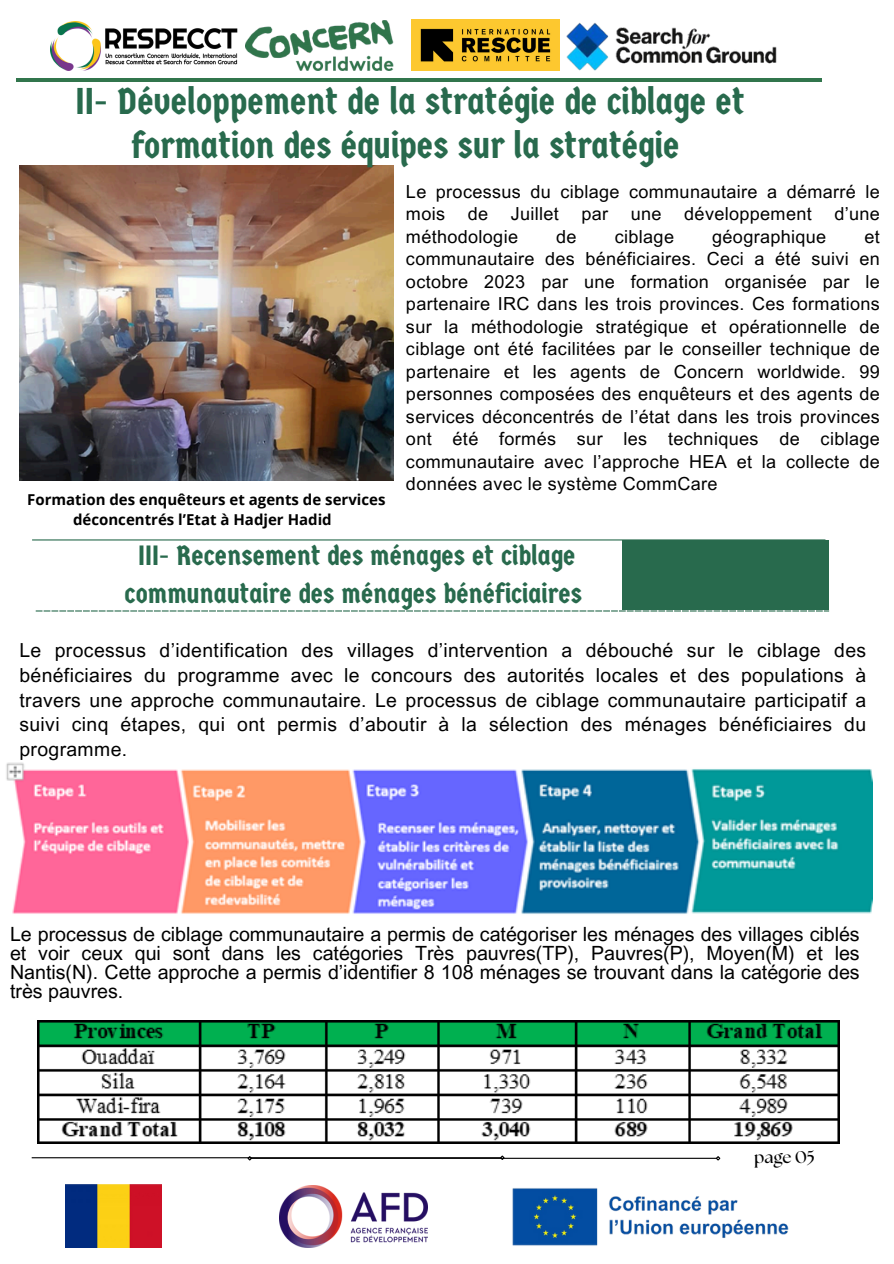
<style>
.page{position:relative;width:894px;height:1264px;background:#fff}
.page>*{position:absolute;margin:0;border:0;box-sizing:border-box;transform-origin:0 0}
.t1{font:37.2px/43.8px "Germania One";color:#286a4d;text-align:center}
.t2{font:27.9px/38.2px "Germania One";color:#286a4d;text-align:center}
.t3{font:19.65px/19.2px "Arial MT Pro";color:#000;text-align:justify}
.t4{font:19.35px/24.8px "Arial MT Pro";letter-spacing:.02em;color:#000;text-align:justify}
.t5{font:18px/22.5px "Arial MT Pro";letter-spacing:.02em;color:#000}
.t6{font:700 16.95px "The Seasons";color:#000}
.t7{font:700 15px/20.2px "Open Sans";color:#000;text-align:center}
</style>
<div class="page">
<svg style="left:36px;top:610px;width:792px;height:1px"></svg>
<hr style="left:32px;top:539px;width:793px;height:1px;background:#286a4d">
<div style="left:622px;top:540px;width:206px;height:70px;background:#286a4d"></div>
<img style="left:19px;top:166px;width:374px;height:315px">
<img style="left:51px;top:21px;width:187px;height:50px">
<img style="left:411px;top:19px;width:142px;height:52px">
<img style="left:246px;top:21px;width:148px;height:49px">
<img style="left:553px;top:19px;width:224px;height:52px">
<hr style="left:17px;top:78px;width:804px;height:3px;background:#31754c">
<hr style="left:32px;top:1157px;width:468px;height:1px;background:#000">
<svg style="left:499px;top:1155px;width:6px;height:5px"></svg>
<img style="left:512px;top:1188px;width:277px;height:58px">
<img style="left:279px;top:1185px;width:148px;height:62px">
<img style="left:65px;top:1184px;width:96px;height:63px">
<hr style="left:251px;top:1157px;width:465px;height:1px;background:#000">
<svg style="left:246px;top:1156px;width:7px;height:5px"></svg>
<svg style="left:714px;top:1156px;width:7px;height:5px"></svg>
<img style="left:6px;top:762px;width:866px;height:152px">
<img style="left:37px;top:1020px;width:802px;height:123px">
<h3 class="t1" style="left:75px;top:80px;width:671px">II- Développement de la stratégie de ciblage et formation des équipes sur la stratégie</h3>
<p class="t5" style="left:406px;top:182px;width:475px">Le processus du ciblage communautaire a démarré le mois</p>
<p class="t5" style="left:467px;top:205px;width:22px">de</p>
<p class="t5" style="left:510px;top:205px;width:50px">Juillet</p>
<p class="t5" style="left:581px;top:205px;width:28px">par</p>
<p class="t5" style="left:630px;top:205px;width:32px">une</p>
<p class="t5" style="left:684px;top:205px;width:129px">développement</p>
<p class="t5" style="left:834px;top:205px;width:47px">d’une</p>
<p class="t5" style="left:406px;top:227px;width:114px">méthodologie</p>
<p class="t5" style="left:556px;top:227px;width:22px">de</p>
<p class="t5" style="left:614px;top:227px;width:61px">ciblage</p>
<p class="t5" style="left:712px;top:227px;width:116px">géographique</p>
<p class="t5" style="left:406px;top:227px;width:475px;text-align:justify;text-indent:458px">et communautaire des bénéficiaires. Ceci a été suivi en octobre 2023 par une formation organisée par le partenaire IRC dans les trois provinces. Ces formations sur la méthodologie stratégique et opérationnelle de ciblage ont été facilitées par le conseiller technique de partenaire et les agents de Concern worldwide. 99 personnes composées des enquêteurs et des agents de services déconcentrés de l’état dans les trois provinces ont été formés sur les techniques de ciblage communautaire avec l’approche HEA et la collecte de données avec le système CommCare</p>
<p class="t7" style="left:27px;top:489px;width:360px">Formation des enquêteurs et agents de services déconcentrés l’Etat à Hadjer Hadid</p>
<p class="t2" style="left:124px;top:536px;width:459px">III- Recensement des ménages et ciblage communautaire des ménages bénéficiaires</p>
<h4 class="t4" style="left:19px;top:640px;width:848px">Le processus d’identification des villages d’intervention a débouché sur le ciblage des bénéficiaires du programme avec le concours des autorités locales et des populations à travers une approche communautaire. Le processus de ciblage communautaire participatif a suivi cinq étapes, qui ont permis d’aboutir à la sélection des ménages bénéficiaires du programme.</h4>
<p class="t3" style="left:10px;top:927px;width:851px">Le processus de ciblage communautaire a permis de catégoriser les ménages des villages ciblés et voir ceux qui sont dans les catégories Très pauvres(TP), Pauvres(P), Moyen(M) et les Nantis(N). Cette approche a permis d’identifier 8 108 ménages se trouvant dans la catégorie des très pauvres.</p>
<p class="t6" style="left:754px;top:1149px;width:62px">page 05</p>
</div>
